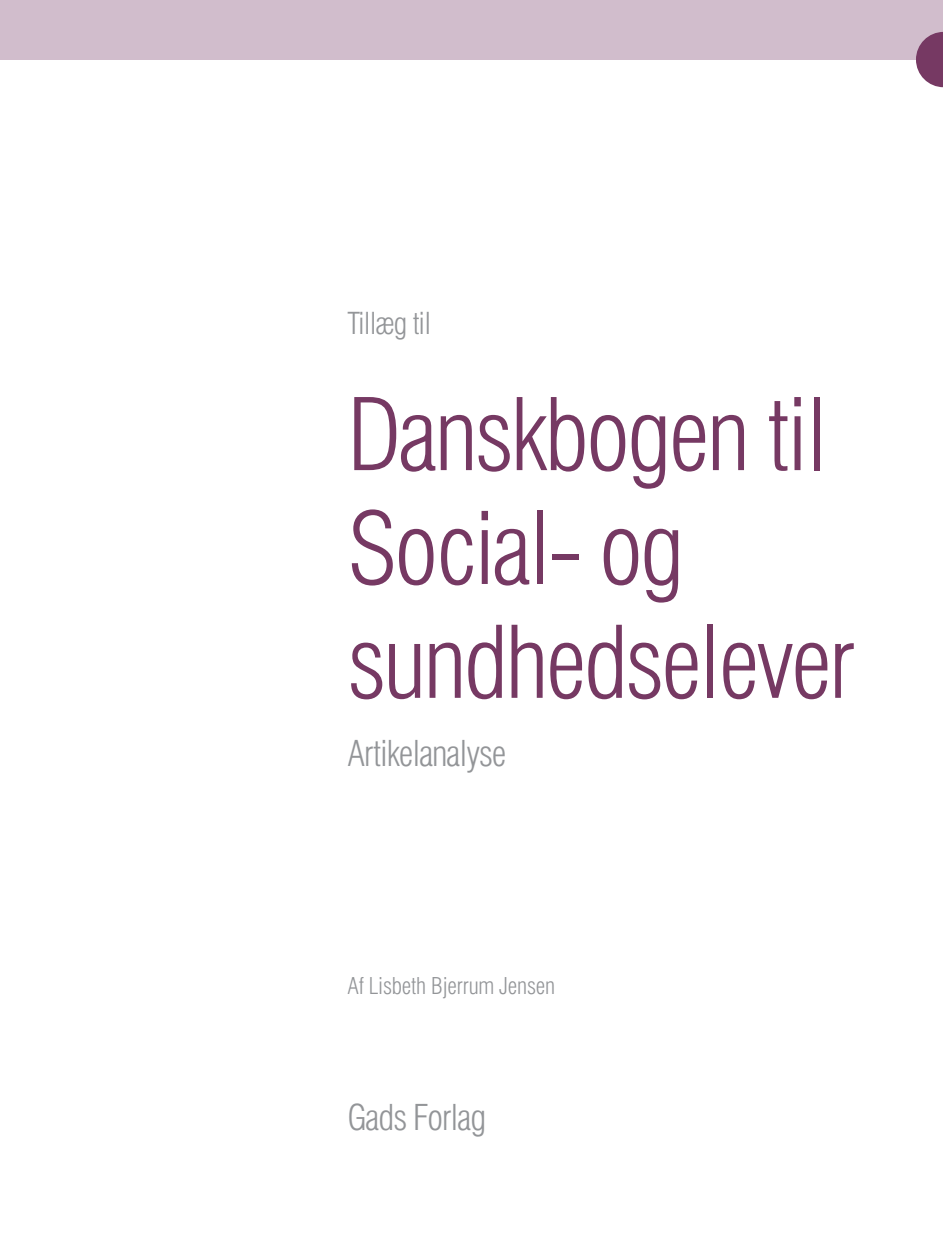
<style>
.page{position:relative;width:943px;height:1241px;background:#fff}
.page>*{position:absolute;margin:0;border:0;box-sizing:border-box;transform-origin:0 0}
.t1{font:300 condensed 98px/113.8px "Swiss 721 BT";letter-spacing:-.03em;color:#763963}
.t2{font:300 condensed 35px "Swiss 721 BT";letter-spacing:-.03em;color:#939598}
.t3{font:300 condensed 29.75px "Swiss 721 BT";letter-spacing:-.03em;color:#939598}
.t4{font:300 condensed 22.75px "Swiss 721 BT";letter-spacing:-.01em;color:#939598}
</style>
<div class="page">
<div style="left:0;top:0;width:943px;height:60px;background:#d1bdcc"></div>
<svg style="left:916px;top:32px;width:27px;height:55px"></svg>
<p class="t3" style="left:347px;top:305px;width:85px">Tillæg til</p>
<p class="t1" style="left:347px;top:377px;width:509px">Danskbogen til<br>Social- og sundhedselever</p>
<p class="t2" style="left:347px;top:732px;width:161px">Artikelanalyse</p>
<p class="t4" style="left:347px;top:971px;width:209px">Af Lisbeth Bjerrum Jensen</p>
<p class="t2" style="left:347px;top:1096px;width:140px">Gads Forlag</p>
</div>
